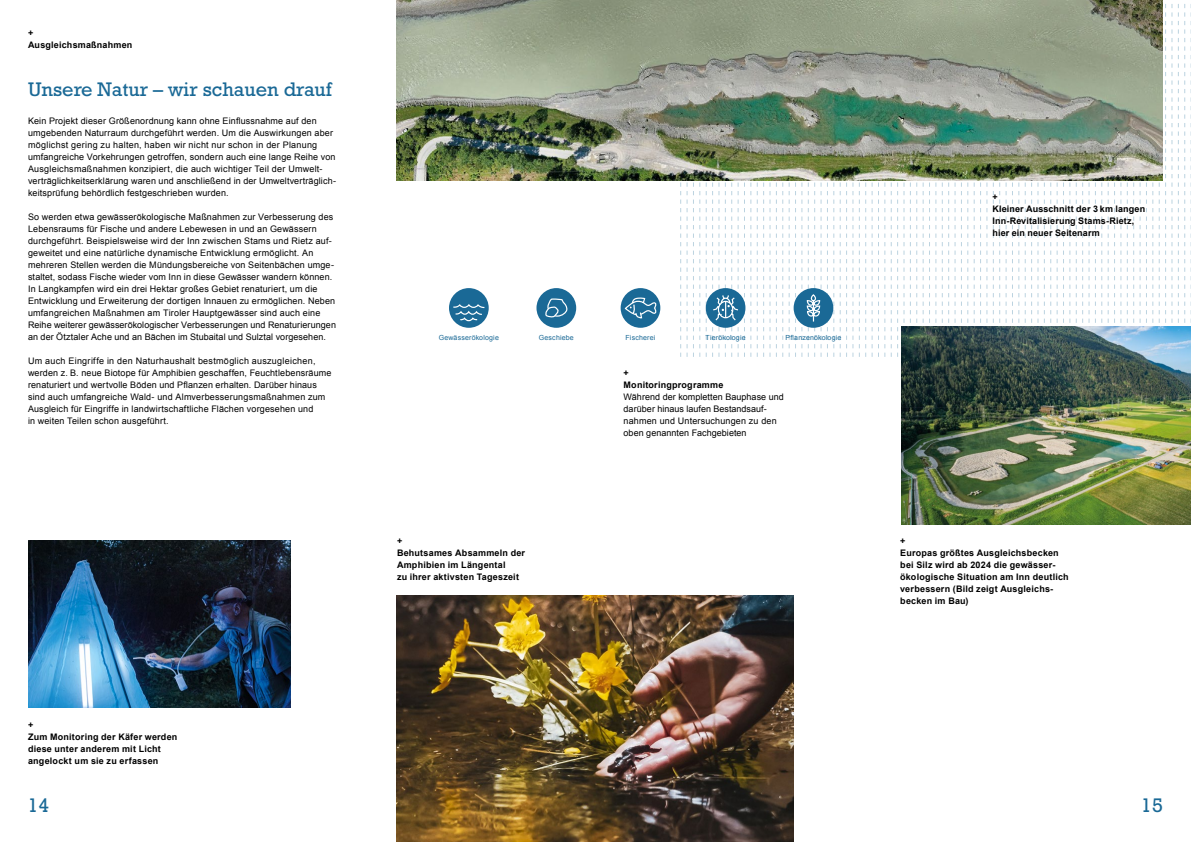
<style>
.page{position:relative;width:1191px;height:842px;background:#fff}
.page>*{position:absolute;margin:0;border:0;box-sizing:border-box;transform-origin:0 0}
.t1{font:20px "Rockwell Std";color:#1a6996}
.t2{font:9px/12px "Arial";letter-spacing:.015em;color:#000}
.t3{font:700 9px/12px "Arial";letter-spacing:.02em;color:#000}
.t4{font:7px "Arial";letter-spacing:.025em;color:#1a6996}
</style>
<div class="page">
<svg style="left:676px;top:180px;width:5px;height:177px"></svg>
<svg style="left:687px;top:180px;width:13px;height:177px"></svg>
<svg style="left:757px;top:180px;width:7px;height:177px"></svg>
<svg style="left:770px;top:180px;width:13px;height:177px"></svg>
<svg style="left:840px;top:180px;width:13px;height:177px"></svg>
<svg style="left:859px;top:180px;width:7px;height:177px"></svg>
<svg style="left:872px;top:180px;width:13px;height:177px"></svg>
<svg style="left:891px;top:180px;width:7px;height:177px"></svg>
<svg style="left:904px;top:180px;width:13px;height:143px"></svg>
<svg style="left:923px;top:180px;width:13px;height:143px"></svg>
<svg style="left:942px;top:180px;width:7px;height:143px"></svg>
<svg style="left:955px;top:180px;width:13px;height:143px"></svg>
<svg style="left:974px;top:180px;width:13px;height:143px"></svg>
<svg style="left:993px;top:180px;width:7px;height:143px"></svg>
<svg style="left:1006px;top:180px;width:13px;height:143px"></svg>
<svg style="left:1025px;top:180px;width:13px;height:143px"></svg>
<svg style="left:1044px;top:180px;width:7px;height:143px"></svg>
<svg style="left:1057px;top:180px;width:13px;height:143px"></svg>
<svg style="left:1076px;top:180px;width:13px;height:143px"></svg>
<svg style="left:1095px;top:180px;width:7px;height:143px"></svg>
<svg style="left:1108px;top:180px;width:13px;height:143px"></svg>
<svg style="left:1127px;top:180px;width:13px;height:143px"></svg>
<svg style="left:1146px;top:180px;width:7px;height:143px"></svg>
<svg style="left:1159px;top:0;width:13px;height:323px"></svg>
<svg style="left:1178px;top:4px;width:13px;height:319px"></svg>
<img style="left:397px;top:595px;width:397px;height:247px">
<div style="left:449px;top:288px;width:40px;height:40px;background:#1a6996;border-radius:50%"></div>
<svg style="left:452px;top:304px;width:34px;height:18px"></svg>
<div style="left:536px;top:288px;width:40px;height:40px;background:#1a6996;border-radius:50%"></div>
<svg style="left:545px;top:298px;width:22px;height:20px"></svg>
<svg style="left:789px;top:180px;width:45px;height:177px"></svg>
<div style="left:620px;top:288px;width:40px;height:40px;background:#1a6996;border-radius:50%"></div>
<svg style="left:624px;top:296px;width:34px;height:23px"></svg>
<svg style="left:706px;top:180px;width:45px;height:177px"></svg>
<img style="left:28px;top:540px;width:263px;height:167px">
<img style="left:901px;top:326px;width:290px;height:198px">
<img style="left:397px;top:0;width:765px;height:180px">
<p class="t3" style="left:28px;top:27px;width:106px">+<br>Ausgleichsmaßnahmen</p>
<h1 class="t1" style="left:28px;top:78px;width:305px">Unsere Natur – wir schauen drauf</h1>
<p class="t2" style="left:28px;top:115px;width:309px">Kein Projekt dieser Größenordnung kann ohne Einflussnahme auf den umgebenden Naturraum durchgeführt werden. Um die Auswirkungen aber möglichst gering zu halten, haben wir nicht nur schon in der Planung umfangreiche Vorkehrungen getroffen, sondern auch eine lange Reihe von Ausgleichsmaßnahmen konzipiert, die auch wichtiger Teil der Umwelt&shy;verträglichkeitserklärung waren und anschließend in der Umweltverträglich&shy;keitsprüfung behördlich festgeschrieben wurden.</p>
<p class="t2" style="left:28px;top:211px;width:309px">So werden etwa gewässerökologische Maßnahmen zur Verbesserung des Lebensraums für Fische und andere Lebewesen in und an Gewässern durchgeführt. Beispielsweise wird der Inn zwischen Stams und Rietz auf&shy;geweitet und eine natürliche dynamische Entwicklung ermöglicht. An mehreren Stellen werden die Mündungsbereiche von Seitenbächen umge&shy;staltet, sodass Fische wieder vom Inn in diese Gewässer wandern können.<br>In Langkampfen wird ein drei Hektar großes Gebiet renaturiert, um die Entwicklung und Erweiterung der dortigen Innauen zu ermöglichen. Neben umfangreichen Maßnahmen am Tiroler Hauptgewässer sind auch eine Reihe weiterer gewässerökologischer Verbesserungen und Renaturierungen an der Ötztaler Ache und an Bächen im Stubaital und Sulztal vorgesehen.</p>
<p class="t2" style="left:28px;top:355px;width:305px">Um auch Eingriffe in den Naturhaushalt bestmöglich auszugleichen, werden z. B. neue Biotope für Amphibien geschaffen, Feuchtlebensräume renaturiert und wertvolle Böden und Pflanzen erhalten. Darüber hinaus sind auch umfangreiche Wald- und Almverbesserungsmaßnahmen zum Ausgleich für Eingriffe in landwirtschaftliche Flächen vorgesehen und<br>in weiten Teilen schon ausgeführt.</p>
<p class="t3" style="left:28px;top:719px;width:151px">+<br>Zum Monitoring der Käfer werden diese unter anderem mit Licht angelockt um sie zu erfassen</p>
<p class="t4" style="left:439px;top:333px;width:62px">Gewässerökologie</p>
<p class="t4" style="left:539px;top:333px;width:37px">Geschiebe</p>
<p class="t3" style="left:397px;top:535px;width:130px">+<br>Behutsames Absammeln der<br>Amphibien im Längental<br>zu ihrer aktivsten Tageszeit</p>
<p class="t4" style="left:625px;top:333px;width:31px">Fischerei</p>
<p class="t4" style="left:705px;top:333px;width:42px">Tierökologie</p>
<p class="t4" style="left:785px;top:333px;width:57px">Pflanzenökologie</p>
<p class="t3" style="left:623px;top:367px;width:101px">+<br>Monitoringprogramme</p>
<p class="t2" style="left:623px;top:391px;width:162px">Während der kompletten Bauphase und darüber hinaus laufen Bestandsauf&shy;nahmen und Untersuchungen zu den oben genannten Fachgebieten</p>
<p class="t3" style="left:992px;top:191px;width:154px">+<br>Kleiner Ausschnitt der 3 km langen<br>Inn-Revitalisierung Stams-Rietz, hier ein neuer Seitenarm</p>
<p class="t3" style="left:900px;top:535px;width:170px">+<br>Europas größtes Ausgleichsbecken bei Silz wird ab 2024 die gewässer&shy;ökologische Situation am Inn deutlich verbessern (Bild zeigt Ausgleichs&shy;becken im Bau)</p>
<h1 class="t1" style="left:27px;top:794px;width:24px">14</h1>
<h1 class="t1" style="left:1140px;top:794px;width:24px">15</h1>
</div>
